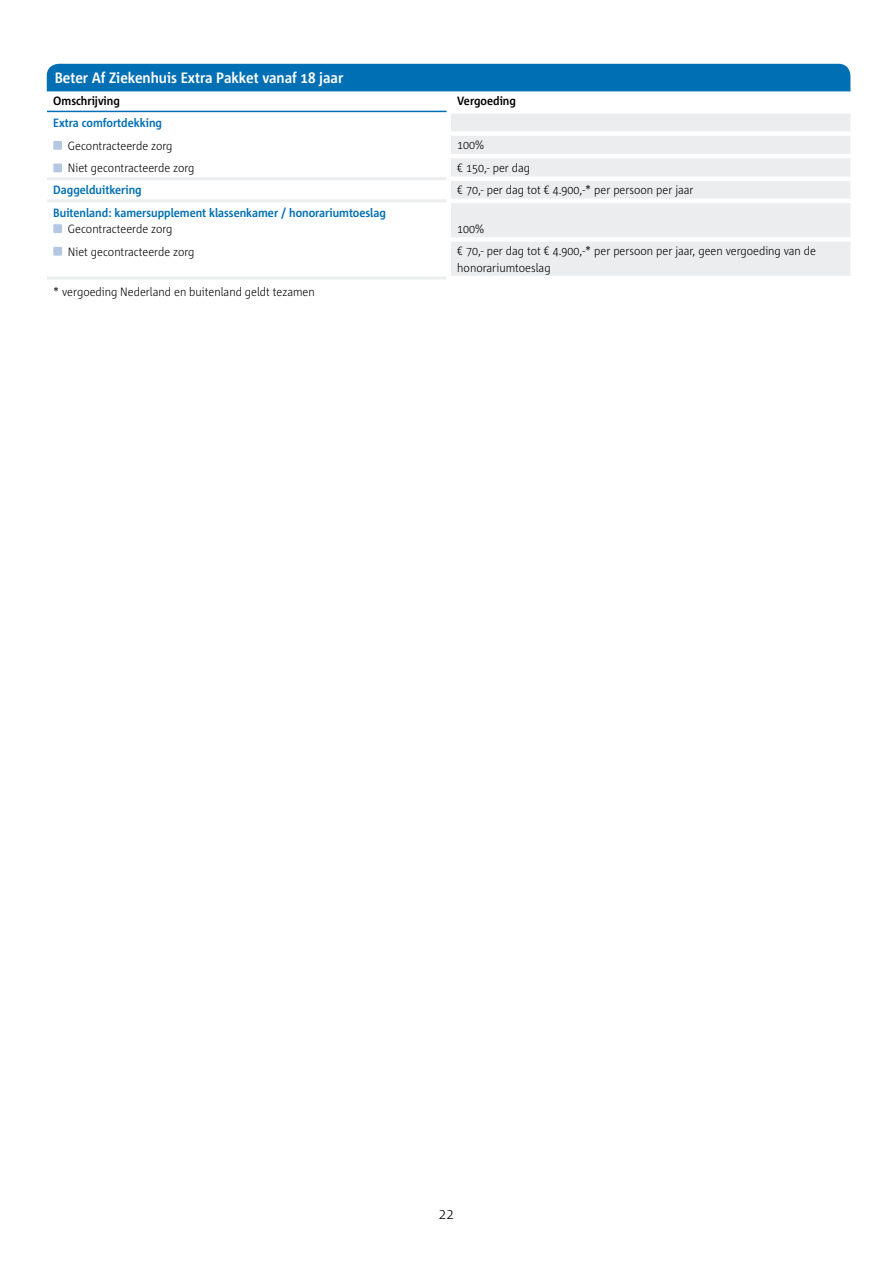
<style>
.page{position:relative;width:893px;height:1263px;background:#fff}
.page>*{position:absolute;margin:0;border:0;box-sizing:border-box;transform-origin:0 0}
.t1{font:700 15px "Corpid C1 s S Cd";color:#fff}
.t2{font:300 15px "Corpid C1 s S Cd";color:#000}
.t3{font:300 12px/16.5px "Corpid C1 s S Cd";color:#000}
.t4{font:700 12px "Corpid C1 s S Cd";color:#006fb4}
.t5{font:700 12px "Corpid C1 s S Cd";color:#000}
</style>
<div class="page">
<div style="left:451px;top:114px;width:399px;height:162px;background:#ebedee"></div>
<svg style="left:46px;top:73px;width:1px;height:14px"></svg>
<hr style="left:449px;top:154px;width:406px;height:4px;background:#fff">
<div style="left:446px;top:176px;width:409px;height:5px;background:#fff"></div>
<hr style="left:446px;top:199px;width:409px;height:4px;background:#fff">
<div style="left:449px;top:237px;width:406px;height:5px;background:#fff"></div>
<svg style="left:46px;top:87px;width:403px;height:5px"></svg>
<svg style="left:449px;top:87px;width:402px;height:5px"></svg>
<div style="left:446px;top:131px;width:409px;height:5px;background:#fff"></div>
<hr style="left:47px;top:177px;width:399px;height:3px;background:#ebedee">
<hr style="left:47px;top:199px;width:399px;height:3px;background:#ebedee">
<hr style="left:47px;top:277px;width:399px;height:3px;background:#ebedee">
<hr style="left:47px;top:111px;width:399px;height:1px;background:#006fb4">
<div style="left:53px;top:141px;width:9px;height:9px;background:#b3c7e3"></div>
<div style="left:53px;top:164px;width:9px;height:8px;background:#b3c7e3"></div>
<div style="left:53px;top:224px;width:9px;height:9px;background:#b3c7e3"></div>
<div style="left:53px;top:247px;width:9px;height:9px;background:#b3c7e3"></div>
<div style="left:47px;top:64px;width:803px;height:27px;background:#006fb4"></div>
<p class="t1" style="left:55px;top:69px;width:290px">Beter Af Ziekenhuis Extra Pakket vanaf 18 jaar</p>
<p class="t5" style="left:53px;top:93px;width:68px">Omschrijving</p>
<p class="t5" style="left:457px;top:93px;width:60px">Vergoeding</p>
<p class="t4" style="left:53px;top:115px;width:110px">Extra comfortdekking</p>
<p class="t3" style="left:68px;top:137px;width:106px">Gecontracteerde zorg</p>
<p class="t3" style="left:457px;top:136px;width:28px">100%</p>
<p class="t3" style="left:68px;top:160px;width:128px">Niet gecontracteerde zorg</p>
<p class="t3" style="left:457px;top:159px;width:74px">€ 150,- per dag</p>
<p class="t4" style="left:53px;top:183px;width:90px">Daggelduitkering</p>
<p class="t3" style="left:457px;top:182px;width:238px">€ 70,- per dag tot € 4.900,-* per persoon per jaar</p>
<p class="t4" style="left:53px;top:205px;width:334px">Buitenland: kamersupplement klassenkamer / honorariumtoeslag</p>
<p class="t3" style="left:68px;top:220px;width:106px">Gecontracteerde zorg</p>
<p class="t3" style="left:457px;top:220px;width:28px">100%</p>
<p class="t3" style="left:68px;top:243px;width:128px">Niet gecontracteerde zorg</p>
<p class="t3" style="left:457px;top:242px;width:360px">€ 70,- per dag tot € 4.900,-* per persoon per jaar, geen vergoeding van de honorariumtoeslag</p>
<p class="t3" style="left:53px;top:283px;width:263px">* vergoeding Nederland en buitenland geldt tezamen</p>
<p class="t2" style="left:439px;top:1204px;width:16px">22</p>
</div>
